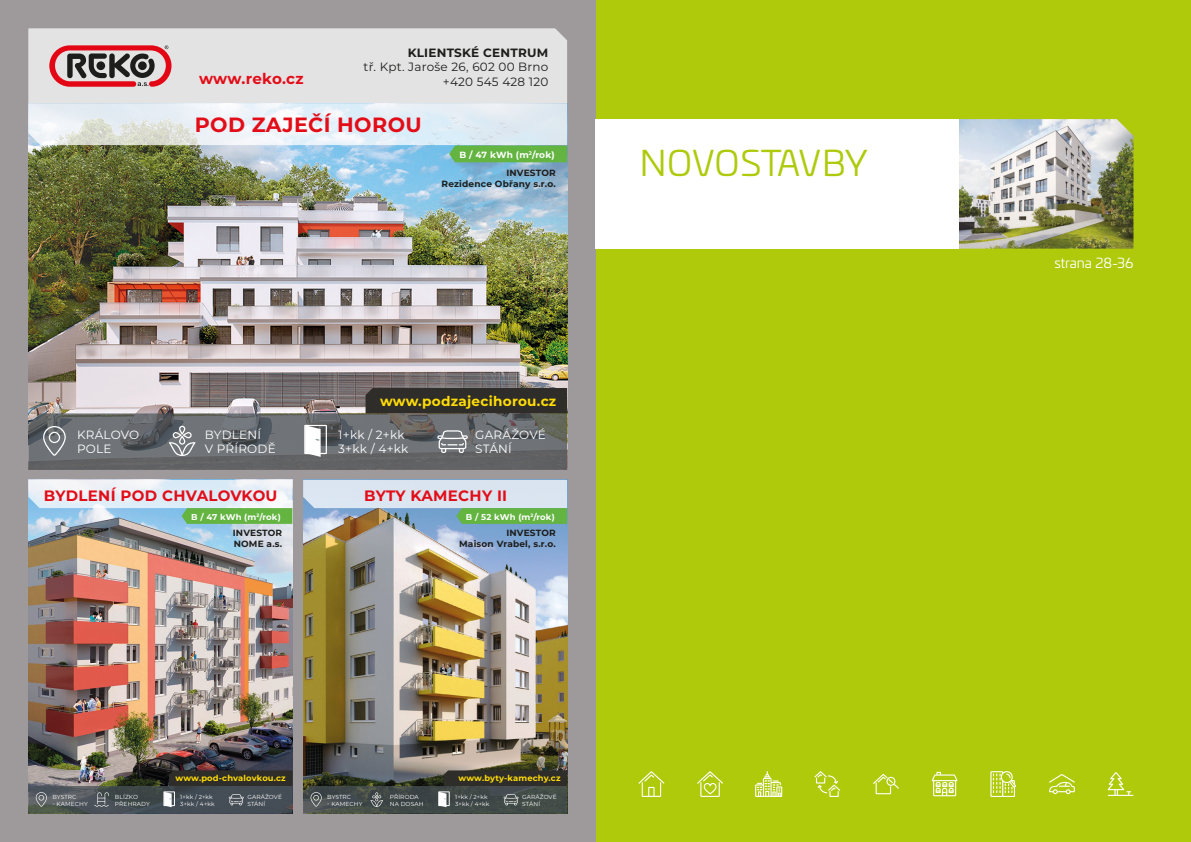
<style>
.page{position:relative;width:1191px;height:842px;background:#fff}
.page>*{position:absolute;margin:0;border:0;box-sizing:border-box;transform-origin:0 0}
.t1{font:35.1px "Univia Pro";letter-spacing:-.005em;color:#afca0b}
.t2{font:700 20.6px "Montserrat";letter-spacing:.02em;color:#e30d18}
.t3{font:700 15.1px "Montserrat";letter-spacing:.01em;color:#e30d18}
.t4{font:700 15px "Montserrat";letter-spacing:.02em;color:#e30d18}
.t5{font:13.8px "Univia Pro";color:#fff}
.t6{font:700 13.6px "Montserrat";letter-spacing:.02em;color:#ffdd04}
.t7{font:12px/14.4px "Montserrat";letter-spacing:.02em;color:#fff}
.t8{font:12px/14.4px "Montserrat";letter-spacing:.02em;color:#1d1d1b;text-align:right}
.t9{font:700 12px "Montserrat";letter-spacing:.02em;color:#1d1d1b}
.t10{font:700 9px/10.8px "Montserrat";letter-spacing:.02em;color:#1d1d1b;text-align:right}
.t11{font:700 9px "Montserrat";letter-spacing:.015em;color:#fff}
.t12{font:700 8.4px "Montserrat";letter-spacing:.015em;color:#fff}
.t13{font:700 8.3px "Montserrat";letter-spacing:.015em;color:#ffdd04}
.t14{font:5.9px/7px "Montserrat";letter-spacing:.02em;color:#fff}
</style>
<div class="page">
<div style="left:595px;top:0;width:596px;height:842px;background:#afca0b"></div>
<div style="left:0;top:0;width:595px;height:842px;background:#9e9a9b"></div>
<div style="left:28px;top:28px;width:539px;height:75px;background:#e4e3e4"></div>
<svg style="left:49px;top:45px;width:122px;height:42px"></svg>
<img style="left:28px;top:162px;width:539px;height:226px">
<svg style="left:28px;top:388px;width:539px;height:82px"></svg>
<svg style="left:28px;top:103px;width:539px;height:59px"></svg>
<img style="left:28px;top:524px;width:264px;height:246px">
<svg style="left:28px;top:480px;width:264px;height:44px"></svg>
<svg style="left:28px;top:770px;width:264px;height:44px"></svg>
<img style="left:303px;top:524px;width:264px;height:246px">
<svg style="left:303px;top:480px;width:264px;height:44px"></svg>
<svg style="left:303px;top:770px;width:264px;height:44px"></svg>
<img style="left:959px;top:119px;width:174px;height:130px">
<div style="left:595px;top:119px;width:364px;height:130px;background:#fff"></div>
<svg style="left:638px;top:771px;width:26px;height:26px"></svg>
<svg style="left:697px;top:771px;width:26px;height:26px"></svg>
<svg style="left:814px;top:771px;width:26px;height:26px"></svg>
<svg style="left:755px;top:771px;width:27px;height:26px"></svg>
<svg style="left:873px;top:774px;width:26px;height:20px"></svg>
<svg style="left:990px;top:771px;width:26px;height:26px"></svg>
<svg style="left:1049px;top:774px;width:26px;height:20px"></svg>
<svg style="left:1107px;top:772px;width:26px;height:24px"></svg>
<svg style="left:931px;top:772px;width:26px;height:24px"></svg>
<h3 class="t3" style="left:199px;top:68px;width:106px">www.reko.cz</h3>
<h3 class="t9" style="left:408px;top:44px;width:142px">KLIENTSKÉ CENTRUM</h3>
<h3 class="t8" style="left:363px;top:60px;width:186px">tř. Kpt. Jaroše 26, 602 00 Brno +420 545 428 120</h3>
<h2 class="t2" style="left:195px;top:110px;width:229px">POD ZAJEČÍ HOROU</h2>
<h3 class="t11" style="left:459px;top:148px;width:97px">B / 47 kWh (m<sup>2</sup>/rok)</h3>
<h3 class="t10" style="left:441px;top:167px;width:116px">INVESTOR<br>Rezidence Obřany s.r.o.</h3>
<h3 class="t6" style="left:380px;top:391px;width:178px">www.podzajecihorou.cz</h3>
<h3 class="t7" style="left:77px;top:427px;width:64px">KRÁLOVO<br>POLE</h3>
<h3 class="t7" style="left:205px;top:427px;width:72px">BYDLENÍ<br>V PŘÍRODĚ</h3>
<h3 class="t7" style="left:338px;top:427px;width:72px">1+kk / 2+kk<br>3+kk / 4+kk</h3>
<h3 class="t7" style="left:475px;top:427px;width:72px">GARÁŽOVÉ<br>STÁNÍ</h3>
<h3 class="t4" style="left:44px;top:484px;width:235px">BYDLENÍ POD CHVALOVKOU</h3>
<h3 class="t4" style="left:364px;top:484px;width:144px">BYTY KAMECHY II</h3>
<h3 class="t12" style="left:191px;top:510px;width:91px">B / 47 kWh (m<sup>2</sup>/rok)</h3>
<h3 class="t12" style="left:466px;top:510px;width:90px">B / 52 kWh (m<sup>2</sup>/rok)</h3>
<h3 class="t10" style="left:233px;top:527px;width:51px;text-align:left">INVESTOR<br>NOME a.s.</h3>
<h3 class="t10" style="left:459px;top:527px;width:98px">INVESTOR<br>Maison Vrabel, s.r.o.</h3>
<h1 class="t1" style="left:639px;top:138px;width:229px">NOVOSTAVBY</h1>
<h3 class="t13" style="left:175px;top:772px;width:112px">www.pod-chvalovkou.cz</h3>
<p class="t14" style="left:52px;top:793px;width:25px">BYSTRC</p>
<p class="t14" style="left:52px;top:800px;width:37px">- KAMECHY</p>
<p class="t14" style="left:115px;top:793px;width:36px">BLÍZKO<br>PŘEHRADY</p>
<p class="t14" style="left:180px;top:793px;width:36px">1+kk / 2+kk<br>3+kk / 4+kk</p>
<p class="t14" style="left:247px;top:793px;width:36px">GARÁŽOVÉ<br>STÁNÍ</p>
<h3 class="t13" style="left:458px;top:772px;width:103px">www.byty-kamechy.cz</h3>
<p class="t14" style="left:327px;top:793px;width:25px">BYSTRC</p>
<p class="t14" style="left:327px;top:800px;width:37px">- KAMECHY</p>
<p class="t14" style="left:390px;top:793px;width:35px">PŘÍRODA<br>NA DOSAH</p>
<p class="t14" style="left:455px;top:793px;width:36px">1+kk / 2+kk<br>3+kk / 4+kk</p>
<p class="t14" style="left:522px;top:793px;width:36px">GARÁŽOVÉ<br>STÁNÍ</p>
<h3 class="t5" style="left:1054px;top:253px;width:81px">strana 28-36</h3>
</div>
